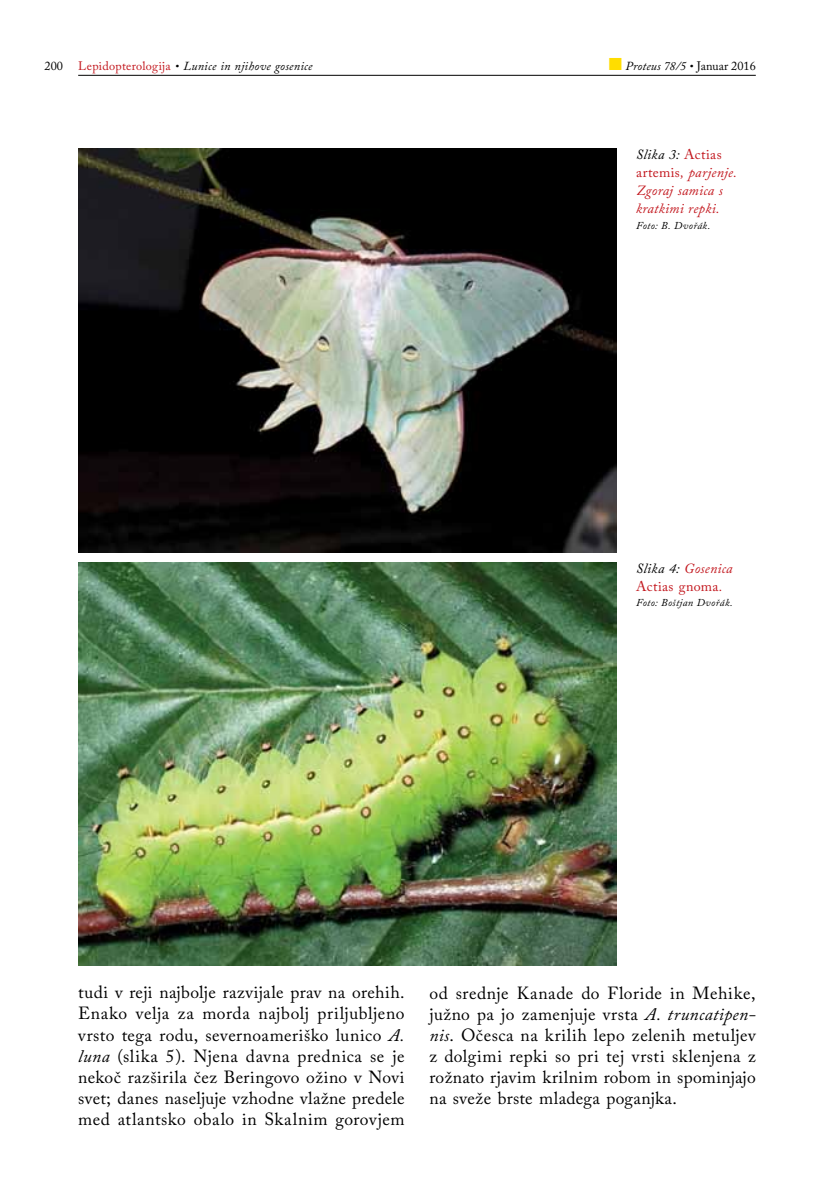
<style>
.page{position:relative;width:834px;height:1191px;background:#fff}
.page>*{position:absolute;margin:0;border:0;box-sizing:border-box;transform-origin:0 0}
.t1{font:17.5px/21px "Adobe Caslon Pro";letter-spacing:.025em;color:#000;text-align:justify}
.t2{font:italic 14px/17.8px "Adobe Caslon Pro";letter-spacing:.02em;color:#c2151c}
.t3{font:14px/17.8px "Adobe Caslon Pro";letter-spacing:.025em;color:#c2151c}
.t4{font:italic 12.25px "Adobe Caslon Pro";letter-spacing:.02em;color:#000}
.t5{font:italic 10.5px "Adobe Caslon Pro";letter-spacing:.03em;color:#000}
.s1{font-style:normal}
.s2{font-style:normal;color:#c2151c}
.s3{color:#fd0}
.s4{color:#000}
.s5{font-style:italic;color:#000}
.s6{font-style:italic}
</style>
<div class="page">
<hr style="left:78px;top:75px;width:677px;height:1px;background:#000">
<img style="left:78px;top:149px;width:538px;height:403px">
<img style="left:78px;top:562px;width:538px;height:403px">
<p class="t4" style="left:45px;top:59px;width:269px"><span class="s1">200</span> <span class="s2">Lepidopterologija</span> • Lunice in njihove gosenice</p>
<p class="t4" style="left:608px;top:59px;width:148px"><span class="s3">■</span> Proteus 78/5 • <span class="s1">Januar 2016</span></p>
<p class="t2" style="left:636px;top:145px;width:102px"><span class="s4">Slika 3:</span> <span class="s1">Actias artemis</span>, parjenje.<br>Zgoraj samica s kratkimi repki.</p>
<p class="t5" style="left:636px;top:219px;width:76px">Foto: B. Dvořák.</p>
<p class="t3" style="left:636px;top:559px;width:98px"><span class="s5">Slika 4:</span> <span class="s6">Gosenica<br></span>Actias gnoma<span class="s6">.</span></p>
<p class="t5" style="left:636px;top:596px;width:98px">Foto: Boštjan Dvořák.</p>
<p class="t1" style="left:78px;top:982px;width:328px">tudi v reji najbolje razvijale prav na orehih.<br>Enako velja za morda najbolj priljubljeno vrsto tega rodu, severnoameriško lunico <span class="s6">A. luna</span> (slika 5). Njena davna prednica se je nekoč razširila čez Beringovo ožino v Novi svet; danes naseljuje vzhodne vlažne predele med atlantsko obalo in Skalnim gorovjem</p>
<p class="t1" style="left:429px;top:982px;width:328px">od srednje Kanade do Floride in Mehike, južno pa jo zamenjuje vrsta <span class="s6">A. truncatipen&shy;nis</span>. Očesca na krilih lepo zelenih metuljev z dolgimi repki so pri tej vrsti sklenjena z rožnato rjavim krilnim robom in spominjajo na sveže brste mladega poganjka.</p>
</div>
